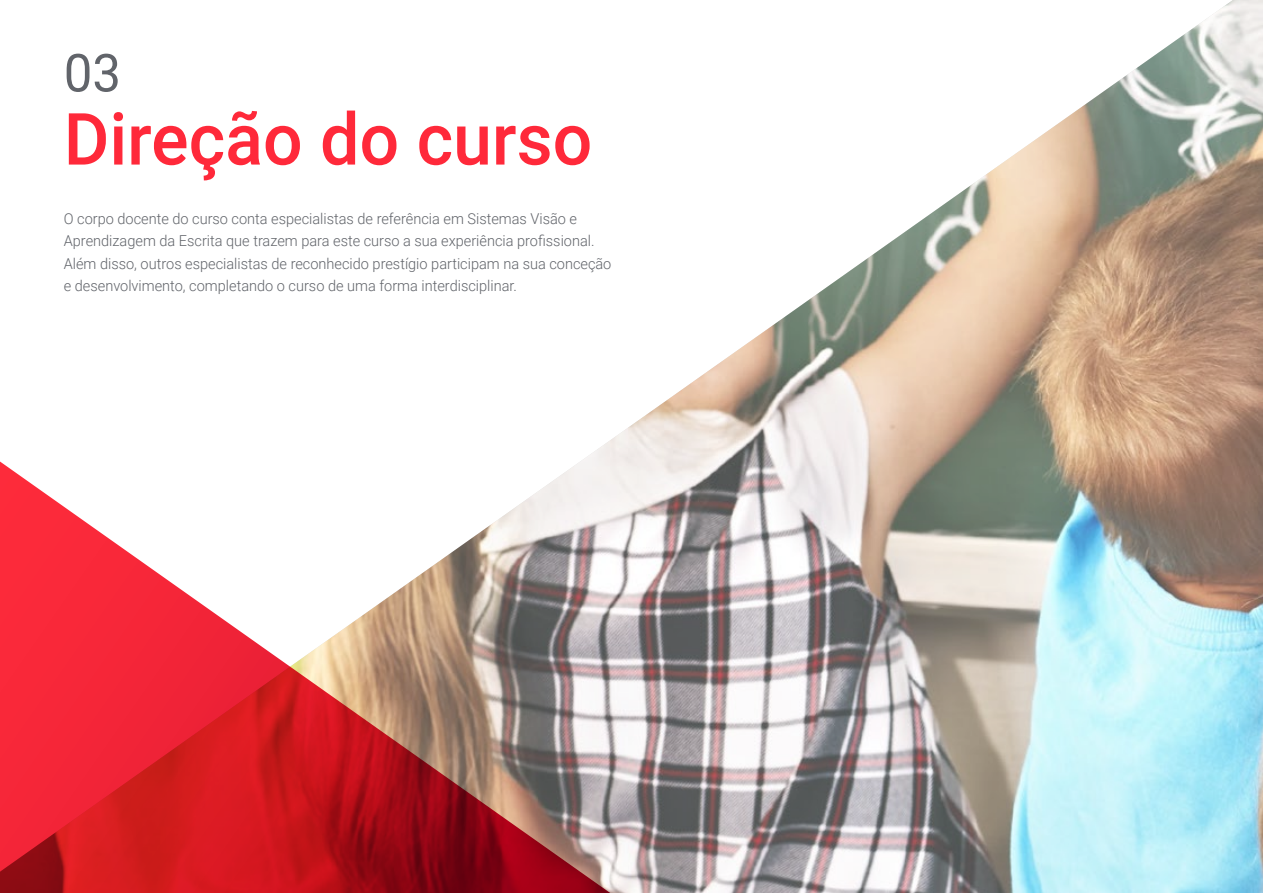
<style>
.page{position:relative;width:1263px;height:893px;background:#fff}
.page>*{position:absolute;margin:0;border:0;box-sizing:border-box;transform-origin:0 0}
.t1{font:500 72px "Roboto";color:#ff293a}
.t2{font:52.5px "Roboto";color:#61646a}
.t3{font:300 15px/22.5px "Roboto";color:#61646a}
</style>
<div class="page">
<img style="left:603px;top:0;width:660px;height:893px">
<svg style="left:0;top:446px;width:640px;height:447px"></svg>
<h2 class="t2" style="left:64px;top:36px;width:59px">03</h2>
<h1 class="t1" style="left:64px;top:89px;width:530px">Direção do curso</h1>
<p class="t3" style="left:64px;top:207px;width:549px">O corpo docente do curso conta especialistas de referência em Sistemas Visão e Aprendizagem da Escrita que trazem para este curso a sua experiência profissional.<br>Além disso, outros especialistas de reconhecido prestígio participam na sua conceção e desenvolvimento, completando o curso de uma forma interdisciplinar.</p>
</div>
